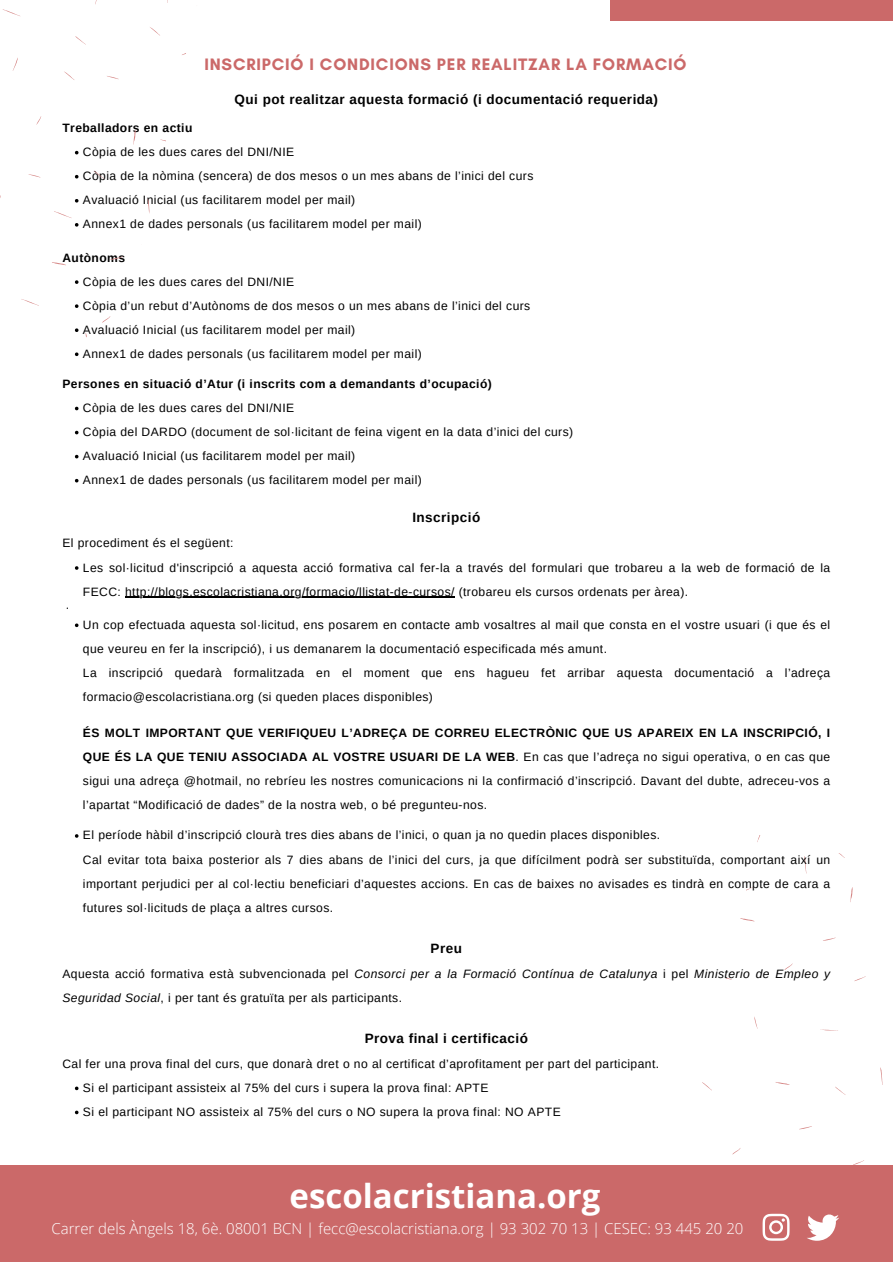
<style>
.page{position:relative;width:893px;height:1264px;background:#fff}
.page>*{position:absolute;margin:0;border:0;box-sizing:border-box;transform-origin:0 0}
.t1{font:700 33px "Open Sans";color:#fff}
.t2{font:700 16.8px "Glacial Indifference";letter-spacing:.05em;color:#cb6969}
.t3{font:300 15px "Open Sans";color:#fff}
.t4{font:700 13.5px "Arimo";letter-spacing:.035em;color:#000}
.t5{font:12.15px/24px "Arimo";letter-spacing:.035em;color:#000}
.t6{font:700 12.15px "Arimo";letter-spacing:.035em;color:#000}
.s1{font-weight:700}
.s2{font-style:italic}
</style>
<div class="page">
<svg style="left:740px;top:918px;width:14px;height:4px"></svg>
<svg style="left:850px;top:887px;width:3px;height:15px"></svg>
<svg style="left:804px;top:856px;width:3px;height:17px"></svg>
<svg style="left:823px;top:937px;width:12px;height:4px"></svg>
<svg style="left:820px;top:1029px;width:18px;height:2px"></svg>
<svg style="left:754px;top:1017px;width:4px;height:11px"></svg>
<svg style="left:702px;top:1082px;width:10px;height:8px"></svg>
<svg style="left:854px;top:976px;width:11px;height:5px"></svg>
<svg style="left:784px;top:964px;width:8px;height:6px"></svg>
<svg style="left:775px;top:1082px;width:14px;height:3px"></svg>
<svg style="left:880px;top:1067px;width:3px;height:17px"></svg>
<svg style="left:799px;top:1126px;width:13px;height:4px"></svg>
<svg style="left:853px;top:1160px;width:11px;height:5px"></svg>
<svg style="left:732px;top:1148px;width:8px;height:7px"></svg>
<svg style="left:835px;top:1086px;width:11px;height:9px"></svg>
<div style="left:0;top:1165px;width:892px;height:96px;background:#cb6969"></div>
<svg style="left:75px;top:280px;width:3px;height:4px"></svg>
<svg style="left:75px;top:304px;width:3px;height:4px"></svg>
<svg style="left:75px;top:328px;width:3px;height:4px"></svg>
<svg style="left:75px;top:352px;width:3px;height:4px"></svg>
<svg style="left:75px;top:566px;width:3px;height:4px"></svg>
<hr style="left:125px;top:596px;width:330px;height:1px;background:#000">
<svg style="left:75px;top:623px;width:3px;height:4px"></svg>
<svg style="left:75px;top:1086px;width:3px;height:4px"></svg>
<svg style="left:75px;top:1110px;width:3px;height:4px"></svg>
<div style="left:610px;top:0;width:282px;height:20px;background:#cb6969"></div>
<svg style="left:2px;top:9px;width:18px;height:7px"></svg>
<svg style="left:13px;top:58px;width:5px;height:13px"></svg>
<svg style="left:150px;top:27px;width:10px;height:9px"></svg>
<svg style="left:75px;top:36px;width:11px;height:9px"></svg>
<svg style="left:54px;top:211px;width:24px;height:16px"></svg>
<svg style="left:64px;top:71px;width:11px;height:9px"></svg>
<svg style="left:52px;top:262px;width:14px;height:4px"></svg>
<svg style="left:133px;top:130px;width:3px;height:15px"></svg>
<svg style="left:147px;top:199px;width:3px;height:14px"></svg>
<svg style="left:21px;top:299px;width:18px;height:7px"></svg>
<svg style="left:110px;top:256px;width:13px;height:4px"></svg>
<svg style="left:107px;top:76px;width:12px;height:3px"></svg>
<svg style="left:102px;top:316px;width:8px;height:7px"></svg>
<svg style="left:94px;top:171px;width:11px;height:8px"></svg>
<svg style="left:28px;top:174px;width:12px;height:3px"></svg>
<svg style="left:36px;top:116px;width:5px;height:9px"></svg>
<svg style="left:762px;top:1213px;width:27px;height:27px"></svg>
<svg style="left:807px;top:1214px;width:32px;height:26px"></svg>
<h2 class="t2" style="left:204px;top:54px;width:483px">INSCRIPCIÓ I CONDICIONS PER REALITZAR LA FORMACIÓ</h2>
<p class="t6" style="left:62px;top:121px;width:131px">Treballadors en actiu</p>
<p class="t4" style="left:234px;top:92px;width:425px">Qui pot realitzar aquesta formació (i documentació requerida)</p>
<p class="t5" style="left:83px;top:140px;width:452px">Còpia de les dues cares del DNI/NIE<br>Còpia de la nòmina (sencera) de dos mesos o un mes abans de l’inici del curs Avaluació Inicial (us facilitarem model per mail)<br>Annex1 de dades personals (us facilitarem model per mail)</p>
<p class="t6" style="left:62px;top:250px;width:64px">Autònoms</p>
<p class="t5" style="left:83px;top:269px;width:449px">Còpia de les dues cares del DNI/NIE<br>Còpia d’un rebut d’Autònoms de dos mesos o un mes abans de l’inici del curs Avaluació Inicial (us facilitarem model per mail)<br>Annex1 de dades personals (us facilitarem model per mail)</p>
<p class="t6" style="left:62px;top:377px;width:431px">Persones en situació d’Atur (i inscrits com a demandants d’ocupació)</p>
<p class="t5" style="left:83px;top:396px;width:491px">Còpia de les dues cares del DNI/NIE<br>Còpia del DARDO (document de sol·licitant de feina vigent en la data d’inici del curs)<br>Avaluació Inicial (us facilitarem model per mail)<br>Annex1 de dades personals (us facilitarem model per mail)</p>
<p class="t5" style="left:62px;top:531px;width:173px">El procediment és el següent:</p>
<p class="t4" style="left:412px;top:510px;width:69px">Inscripció</p>
<p class="t5" style="left:83px;top:555px;width:748px">Les sol·licitud d'inscripció a aquesta acció formativa cal fer-la a través del formulari que trobareu a la web de formació de la<br>FECC: http://blogs.escolacristiana.org/formacio/llistat-de-cursos/ (trobareu els cursos ordenats per àrea).</p>
<p class="t5" style="left:83px;top:612px;width:748px">Un cop efectuada aquesta sol·licitud, ens posarem en contacte amb vosaltres al mail que consta en el vostre usuari (i que és el que veureu en fer la inscripció), i us demanarem la documentació especificada més amunt.</p>
<p class="t5" style="left:83px;top:660px;width:748px">La inscripció quedarà formalitzada en el moment que ens hagueu fet arribar aquesta documentació a l’adreça formacio@escolacristiana.org (si queden places disponibles)</p>
<p class="t5" style="left:83px;top:721px;width:748px;text-align:justify"><span class="s1">ÉS MOLT IMPORTANT QUE VERIFIQUEU L’ADREÇA DE CORREU ELECTRÒNIC QUE US APAREIX EN LA INSCRIPCIÓ, I QUE ÉS LA QUE TENIU ASSOCIADA AL VOSTRE USUARI DE LA WEB</span>. En cas que l’adreça no sigui operativa, o en cas que sigui una adreça @hotmail, no rebríeu les nostres comunicacions ni la confirmació d’inscripció. Davant del dubte, adreceu-vos a l’apartat “Modificació de dades” de la nostra web, o bé pregunteu-nos.</p>
<p class="t5" style="left:83px;top:823px;width:578px">El període hàbil d’inscripció clourà tres dies abans de l’inici, o quan ja no quedin places disponibles.</p>
<p class="t5" style="left:83px;top:847px;width:748px;text-align:justify">Cal evitar tota baixa posterior als 7 dies abans de l’inici del curs, ja que difícilment podrà ser substituïda, comportant així un important perjudici per al col·lectiu beneficiari d’aquestes accions. En cas de baixes no avisades es tindrà en compte de cara a futures sol·licituds de plaça a altres cursos.</p>
<p class="t4" style="left:430px;top:940px;width:33px">Preu</p>
<p class="t5" style="left:62px;top:961px;width:769px">Aquesta acció formativa està subvencionada pel <span class="s2">Consorci per a la Formació Contínua de Catalunya</span> i pel <span class="s2">Ministerio de Empleo y<br>Seguridad Social</span>, i per tant és gratuïta per als participants.</p>
<p class="t4" style="left:364px;top:1030px;width:165px">Prova final i certificació</p>
<p class="t5" style="left:62px;top:1051px;width:598px">Cal fer una prova final del curs, que donarà dret o no al certificat d’aprofitament per part del participant.</p>
<p class="t5" style="left:83px;top:1075px;width:479px">Si el participant assisteix al 75% del curs i supera la prova final: APTE<br>Si el participant NO assisteix al 75% del curs o NO supera la prova final: NO APTE</p>
<h1 class="t1" style="left:289px;top:1172px;width:312px">escolacristiana.org</h1>
<p class="t3" style="left:51px;top:1217px;width:693px">Carrer dels Àngels 18, 6è. 08001 BCN | fecc@escolacristiana.org | 93 302 70 13 | CESEC: 93 445 20 20</p>
</div>
